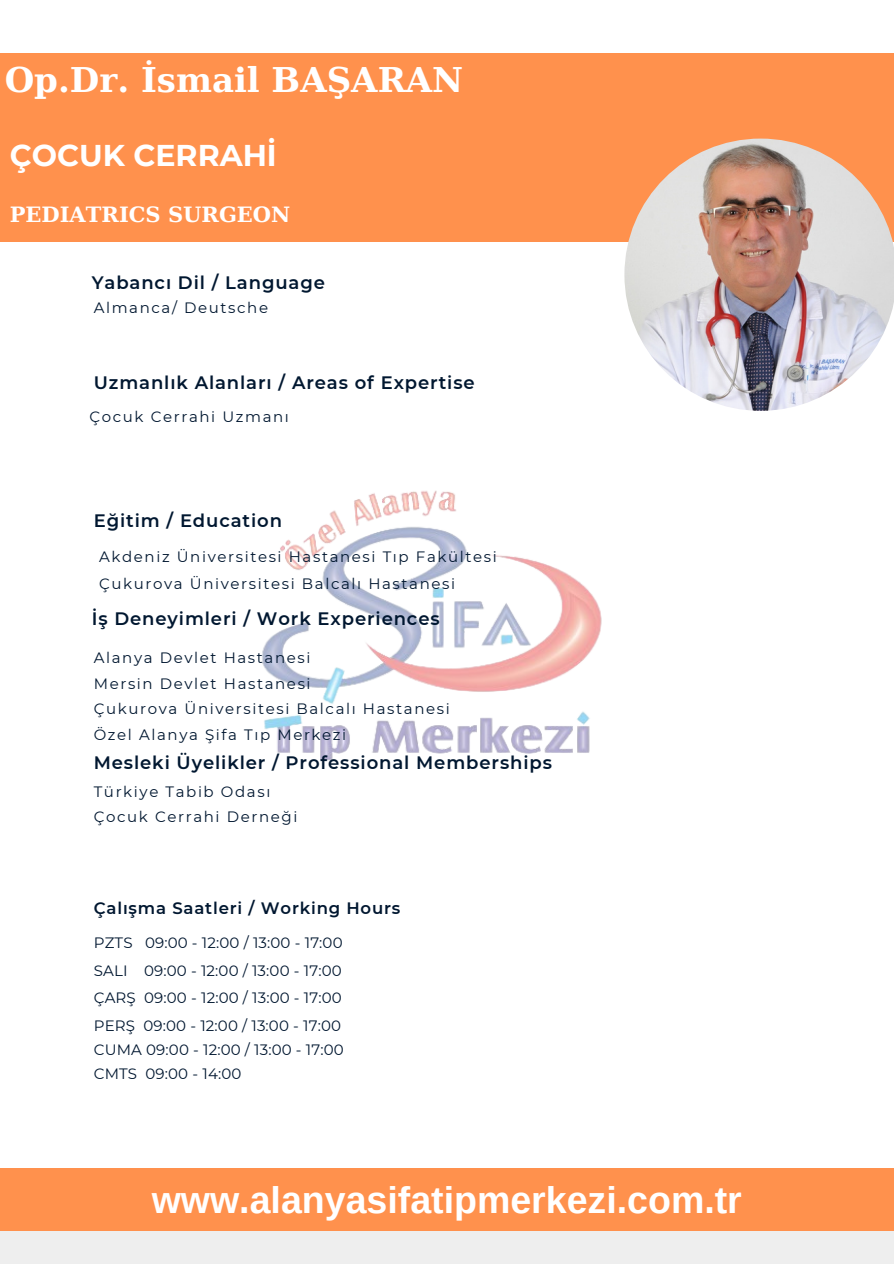
<style>
.page{position:relative;width:894px;height:1264px;background:#fff}
.page>*{position:absolute;margin:0;border:0;box-sizing:border-box;transform-origin:0 0}
.t1{font:700 37.5px "Arimo";color:#fff}
.t2{font:700 34.05px "DejaVu Serif";color:#fff}
.t3{font:700 30px "Montserrat";color:#fff}
.t4{font:700 21px "DejaVu Serif";color:#fff}
.t5{font:600 18px "Montserrat";letter-spacing:.05em;color:#001730}
.t6{font:600 16.5px "Montserrat";letter-spacing:.05em;color:#001730}
.t7{font:15px "Montserrat";letter-spacing:.105em;color:#001730}
.t8{font:15px "Montserrat";letter-spacing:.01em;color:#001730}
</style>
<div class="page">
<div style="left:0;top:54px;width:893px;height:188px;background:#ff914d"></div>
<div style="left:0;top:1223px;width:893px;height:40px;background:#eee"></div>
<img style="left:624px;top:139px;width:269px;height:272px">
<div style="left:0;top:1168px;width:893px;height:62px;background:#ff914d"></div>
<img style="left:262px;top:490px;width:340px;height:271px">
<p class="t2" style="left:5px;top:60px;width:460px">Op.Dr. İsmail BAŞARAN</p>
<h3 class="t3" style="left:10px;top:137px;width:268px">ÇOCUK CERRAHİ</h3>
<h4 class="t4" style="left:10px;top:203px;width:282px">PEDIATRICS SURGEON</h4>
<p class="t5" style="left:92px;top:272px;width:235px">Yabancı Dil / Language</p>
<h5 class="t7" style="left:94px;top:299px;width:176px">Almanca/ Deutsche</h5>
<h4 class="t5" style="left:94px;top:371px;width:382px">Uzmanlık Alanları / Areas of Expertise</h4>
<p class="t7" style="left:89px;top:407px;width:201px">Çocuk Cerrahi Uzmanı</p>
<p class="t5" style="left:94px;top:510px;width:190px">Eğitim / Education</p>
<h5 class="t7" style="left:99px;top:548px;width:396px">Akdeniz Üniversi tesi Hastanesi Tıp Fakültesi</h5>
<h3 class="t7" style="left:99px;top:574px;width:355px">Çukurova Üniversi tesi Balcalı Hastanesi</h3>
<h4 class="t5" style="left:92px;top:607px;width:349px">İş Deneyimleri / Work Experiences</h4>
<h4 class="t7" style="left:94px;top:648px;width:215px">Alanya Devlet Hastanesi</h4>
<h5 class="t7" style="left:94px;top:674px;width:216px">Mersi n Devlet Hastanesi</h5>
<h5 class="t7" style="left:94px;top:699px;width:355px">Çukurova Üniversi tesi Balcalı Hastanesi</h5>
<p class="t7" style="left:94px;top:725px;width:251px">Özel Alanya Şifa Tıp Merkezi</p>
<p class="t5" style="left:94px;top:751px;width:459px">Mesleki Üyelikler / Professional Memberships</p>
<h5 class="t7" style="left:94px;top:782px;width:178px">Türkiye Tabi b Odası</h5>
<h5 class="t7" style="left:94px;top:807px;width:202px">Çocuk Cerrahi Derneği</h5>
<p class="t6" style="left:94px;top:898px;width:308px">Çalışma Saatleri / Working Hours</p>
<p class="t8" style="left:94px;top:933px;width:250px">PZTS 09:00 - 12:00 / 13:00 - 17:00</p>
<p class="t8" style="left:94px;top:961px;width:249px">SALI 09:00 - 12:00 / 13:00 - 17:00</p>
<h4 class="t8" style="left:94px;top:988px;width:249px">ÇARŞ 09:00 - 12:00 / 13:00 - 17:00</h4>
<p class="t8" style="left:94px;top:1015px;width:249px">PERŞ 09:00 - 12:00 / 13:00 - 17:00</p>
<p class="t8" style="left:94px;top:1039px;width:251px">CUMA 09:00 - 12:00 / 13:00 - 17:00</p>
<p class="t8" style="left:94px;top:1063px;width:149px">CMTS 09:00 - 14:00</p>
<h4 class="t1" style="left:152px;top:1179px;width:591px">www.alanyasifatipmerkezi.com.tr</h4>
</div>
